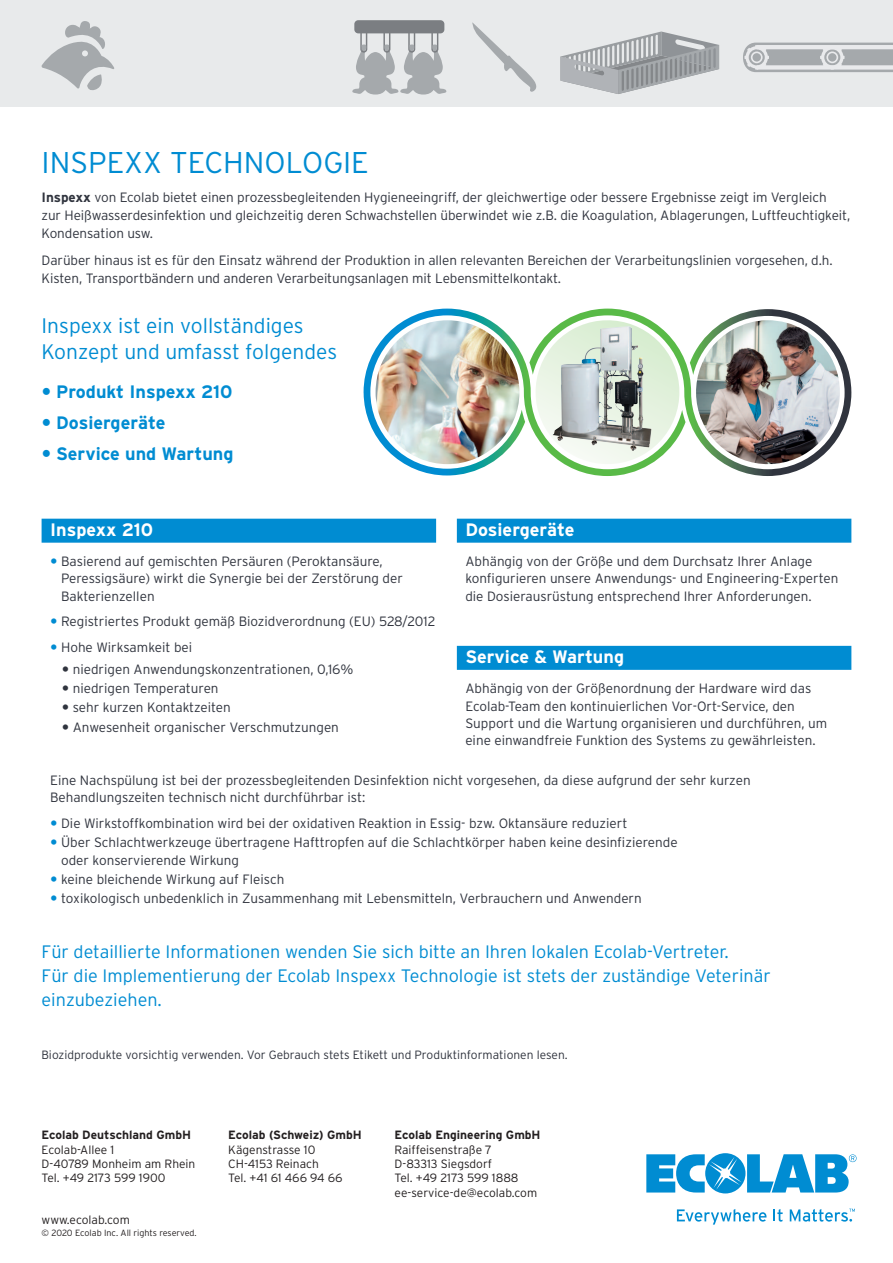
<style>
.page{position:relative;width:893px;height:1263px;background:#fff}
.page>*{position:absolute;margin:0;border:0;box-sizing:border-box;transform-origin:0 0}
.t1{font:300 30px "Interstate";color:#008cd2}
.t2{font:300 21px/25.5px "Interstate";color:#008cd2}
.t3{font:300 18px/24px "Interstate";color:#008cd2}
.t4{font:700 18px/31px "Interstate";color:#008cd2}
.t5{font:700 18px "Interstate";color:#fff}
.t6{font:300 13.5px/17.2px "Interstate";color:#30343e}
.t7{font:300 12px/14.4px "Interstate";color:#231f20}
.t8{font:300 12px "Interstate";color:#30343e}
.t9{font:700 12px "Interstate";color:#231f20}
.t10{font:300 9px "Interstate";color:#231f20}
.s1{font-weight:700}
</style>
<div class="page">
<svg style="left:646px;top:1153px;width:210px;height:40px"></svg>
<svg style="left:677px;top:1209px;width:89px;height:15px"></svg>
<svg style="left:773px;top:1209px;width:10px;height:12px"></svg>
<svg style="left:790px;top:1209px;width:65px;height:12px"></svg>
<div style="left:42px;top:519px;width:394px;height:24px;background:#008cd2"></div>
<div style="left:457px;top:519px;width:394px;height:24px;background:#008cd2"></div>
<div style="left:457px;top:646px;width:394px;height:24px;background:#008cd2"></div>
<div style="left:0;top:0;width:893px;height:106px;background:#e8eaeb"></div>
<svg style="left:472px;top:22px;width:65px;height:70px"></svg>
<svg style="left:42px;top:21px;width:72px;height:69px"></svg>
<svg style="left:743px;top:43px;width:150px;height:29px"></svg>
<svg style="left:560px;top:32px;width:159px;height:62px"></svg>
<svg style="left:352px;top:27px;width:94px;height:68px"></svg>
<div style="left:354px;top:20px;width:90px;height:13px;background:#7b7e82;border-radius:4px"></div>
<svg style="left:364px;top:309px;width:161px;height:167px"></svg>
<img style="left:376px;top:320px;width:143px;height:144px;border-radius:72px">
<svg style="left:525px;top:310px;width:284px;height:164px"></svg>
<img style="left:686px;top:320px;width:164px;height:154px">
<h1 class="t1" style="left:42px;top:144px;width:27px">Inspe</h1>
<h1 class="t1" style="left:124px;top:144px;width:65px">xx technologie</h1>
<p class="t6" style="left:42px;top:188px;width:810px;line-height:18px"><span class="s1">Inspexx</span> von Ecolab bietet einen prozessbegleitenden Hygieneeingriff, der gleichwertige oder bessere Ergebnisse zeigt im Vergleich<br>zur Heißwasserdesinfektion und gleichzeitig deren Schwachstellen überwindet wie z.B. die Koagulation, Ablagerungen, Luftfeuchtigkeit,<br>Kondensation usw.</p>
<p class="t6" style="left:42px;top:251px;width:793px;line-height:18px">Darüber hinaus ist es für den Einsatz während der Produktion in allen relevanten Bereichen der Verarbeitungslinien vorgesehen, d.h.<br>Kisten, Transportbändern und anderen Verarbeitungsanlagen mit Lebensmittelkontakt.</p>
<h2 class="t2" style="left:42px;top:313px;width:297px">Inspexx ist ein vollständiges<br>Konzept und umfasst folgendes</h2>
<h3 class="t4" style="left:56px;top:376px;width:179px">Produkt Inspexx 210<br>Dosiergeräte<br>Service und Wartung</h3>
<h3 class="t5" style="left:50px;top:518px;width:105px">Inspexx 210</h3>
<h3 class="t5" style="left:465px;top:518px;width:111px">Dosiergeräte</h3>
<p class="t6" style="left:61px;top:553px;width:343px">Basierend auf gemischten Persäuren (Peroktansäure,<br>Peressigsäure) wirkt die Synergie bei der Zerstörung der<br>Bakterienzellen</p>
<p class="t6" style="left:61px;top:609px;width:376px;line-height:25.8px">Registriertes Produkt gemäß Biozidverordnung (EU) 528/2012<br>Hohe Wirksamkeit bei</p>
<p class="t6" style="left:73px;top:659px;width:282px;line-height:19.4px">niedrigen Anwendungskonzentrationen, 0,16% niedrigen Temperaturen<br>sehr kurzen Kontaktzeiten<br>Anwesenheit organischer Verschmutzungen</p>
<p class="t6" style="left:465px;top:553px;width:375px">Abhängig von der Größe und dem Durchsatz Ihrer Anlage konfigurieren unsere Anwendungs- und Engineering-Experten die Dosierausrüstung entsprechend Ihrer Anforderungen.</p>
<h3 class="t5" style="left:465px;top:645px;width:160px">Service &amp; Wartung</h3>
<p class="t6" style="left:465px;top:680px;width:363px">Abhängig von der Größenordnung der Hardware wird das Ecolab-Team den kontinuierlichen Vor-Ort-Service, den Support und die Wartung organisieren und durchführen, um eine einwandfreie Funktion des Systems zu gewährleisten.</p>
<p class="t6" style="left:50px;top:771px;width:702px">Eine Nachspülung ist bei der prozessbegleitenden Desinfektion nicht vorgesehen, da diese aufgrund der sehr kurzen<br>Behandlungszeiten technisch nicht durchführbar ist:</p>
<p class="t6" style="left:61px;top:813px;width:618px;line-height:19.4px">Die Wirkstoffkombination wird bei der oxidativen Reaktion in Essig- bzw. Oktansäure reduziert<br>Über Schlachtwerkzeuge übertragene Hafttropfen auf die Schlachtkörper haben keine desinfizierende</p>
<p class="t6" style="left:61px;top:850px;width:582px;line-height:19.4px">oder konservierende Wirkung<br>keine bleichende Wirkung auf Fleisch<br>toxikologisch unbedenklich in Zusammenhang mit Lebensmitteln, Verbrauchern und Anwendern</p>
<h3 class="t3" style="left:42px;top:939px;width:731px">Für detaillierte Informationen wenden Sie sich bitte an Ihren lokalen Ecolab-Vertreter.<br>Für die Implementierung der Ecolab Inspexx Technologie ist stets der zuständige Veterinär einzubeziehen.</h3>
<p class="t8" style="left:42px;top:1047px;width:528px">Biozidprodukte vorsichtig verwenden. Vor Gebrauch stets Etikett und Produktinformationen lesen.</p>
<p class="t9" style="left:42px;top:1128px;width:151px">Ecolab Deutschland GmbH</p>
<p class="t7" style="left:42px;top:1142px;width:155px">Ecolab-Allee 1<br>D-40789 Monheim am Rhein<br>Tel. +49 2173 599 1900</p>
<p class="t7" style="left:42px;top:1212px;width:90px">www.ecolab.com</p>
<p class="t10" style="left:42px;top:1227px;width:157px">© 2020 Ecolab Inc. All rights reserved.</p>
<p class="t9" style="left:228px;top:1128px;width:135px">Ecolab (Schweiz) GmbH</p>
<p class="t7" style="left:228px;top:1142px;width:116px">Kägenstrasse 10<br>CH-4153 Reinach<br>Tel. +41 61 466 94 66</p>
<p class="t9" style="left:395px;top:1128px;width:147px">Ecolab Engineering GmbH</p>
<p class="t7" style="left:395px;top:1142px;width:144px">Raiffeisenstraße 7<br>D-83313 Siegsdorf<br>Tel. +49 2173 599 1888 ee-service-de@ecolab.com</p>
</div>
